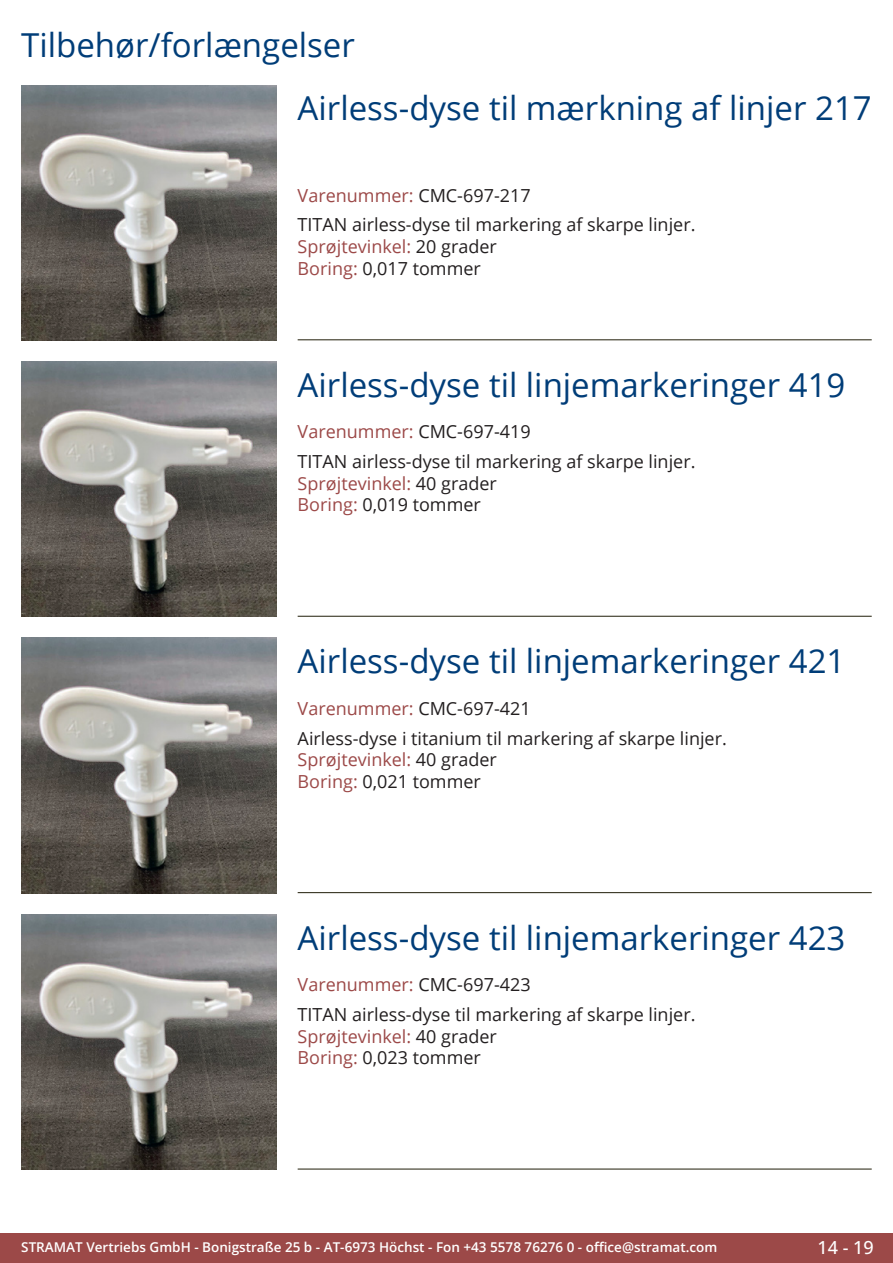
<style>
.page{position:relative;width:893px;height:1263px;background:#fff}
.page>*{position:absolute;margin:0;border:0;box-sizing:border-box;transform-origin:0 0}
.Produkttitel{font:33px "Open Sans";color:#003d78}
.RastTitel{font:33px "Open Sans";color:#003d78}
.Beschreibung_Text{font:18px/21.6px "Open Sans";color:#231f20}
.TechDaten_Überschrif{font:18px "Open Sans";color:#9c4948}
.t1{font:500 18px "Open Sans";color:#fff}
.t2{font:600 13.5px "Open Sans";color:#fff}
.s1{color:#231f20}
.s2{color:#9c4948}
</style>
<div class="page">
<div style="left:0;top:1233px;width:893px;height:30px;background:#9c4948"></div>
<hr style="left:298px;top:340px;width:574px;height:1px;background:#201d08">
<hr style="left:298px;top:616px;width:574px;height:1px;background:#201d08">
<hr style="left:298px;top:892px;width:574px;height:1px;background:#201d08">
<hr style="left:298px;top:1169px;width:574px;height:1px;background:#201d08">
<img style="left:21px;top:85px;width:255px;height:255px">
<img style="left:21px;top:361px;width:255px;height:256px">
<img style="left:21px;top:638px;width:255px;height:255px">
<img style="left:21px;top:914px;width:255px;height:255px">
<p class="RastTitel" style="left:21px;top:22px;width:335px">Tilbehør/forlængelser</p>
<p class="Produkttitel" style="left:298px;top:86px;width:576px">Airless-dyse til mærkning af linjer 217</p>
<p class="TechDaten_Überschrif" style="left:298px;top:183px;width:235px">Varenummer: <span class="s1">CMC-697-217</span></p>
<p class="Beschreibung_Text" style="left:298px;top:214px;width:399px">TITAN airless-dyse til markering af skarpe linjer.<br><span class="s2">Sprøjtevinkel:</span> 20 grader<br><span class="s2">Boring:</span> 0,017 tommer</p>
<p class="Produkttitel" style="left:298px;top:362px;width:549px">Airless-dyse til linjemarkeringer 419</p>
<p class="TechDaten_Überschrif" style="left:298px;top:420px;width:235px">Varenummer: <span class="s1">CMC-697-419</span></p>
<p class="Beschreibung_Text" style="left:298px;top:450px;width:399px">TITAN airless-dyse til markering af skarpe linjer.<br><span class="s2">Sprøjtevinkel:</span> 40 grader<br><span class="s2">Boring:</span> 0,019 tommer</p>
<p class="Produkttitel" style="left:298px;top:638px;width:549px">Airless-dyse til linjemarkeringer 421</p>
<p class="TechDaten_Überschrif" style="left:298px;top:696px;width:235px">Varenummer: <span class="s1">CMC-697-421</span></p>
<p class="Beschreibung_Text" style="left:298px;top:727px;width:431px">Airless-dyse i titanium til markering af skarpe linjer.<br><span class="s2">Sprøjtevinkel:</span> 40 grader<br><span class="s2">Boring:</span> 0,021 tommer</p>
<p class="Produkttitel" style="left:298px;top:915px;width:549px">Airless-dyse til linjemarkeringer 423</p>
<p class="TechDaten_Überschrif" style="left:298px;top:972px;width:235px">Varenummer: <span class="s1">CMC-697-423</span></p>
<p class="Beschreibung_Text" style="left:298px;top:1003px;width:399px">TITAN airless-dyse til markering af skarpe linjer.<br><span class="s2">Sprøjtevinkel:</span> 40 grader<br><span class="s2">Boring:</span> 0,023 tommer</p>
<p class="t2" style="left:21px;top:1238px;width:698px">STRAMAT Vertriebs GmbH - Bonigstraße 25 b - AT-6973 Höchst - Fon +43 5578 76276 0 - office@stramat.com</p>
<p class="t1" style="left:817px;top:1234px;width:58px">14 - 19</p>
</div>
